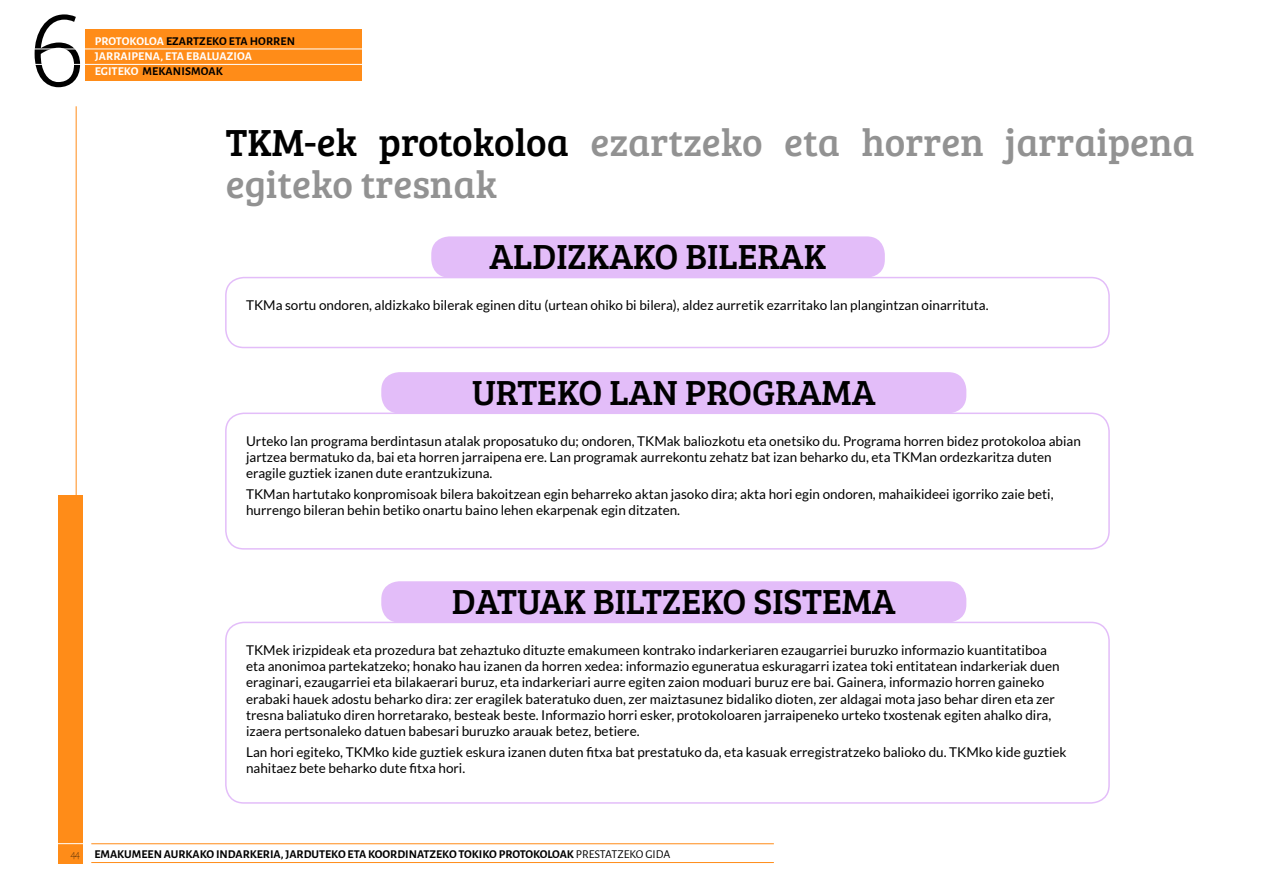
<style>
.page{position:relative;width:1263px;height:893px;background:#fff}
.page>*{position:absolute;margin:0;border:0;box-sizing:border-box;transform-origin:0 0}
.t1{font:200 108px "Bliss 2";color:#000}
.t2{font:39px/42px "Bree Serif";color:#929292}
.t3{font:36px "Bree Serif";color:#000}
.t4{font:13.5px/16.2px "Lato";color:#000}
.t5{font:700 12px "Alegreya Sans";color:#000}
.t6{font:700 12px/15px "Alegreya Sans";letter-spacing:.01em;color:#fff}
.s1{color:#000}
.s2{font-weight:100}
.s3{font-weight:400}
</style>
<div class="page">
<div style="left:86px;top:29px;width:276px;height:51px;background:#ff8c18"></div>
<hr style="left:8px;top:49px;width:369px;height:1px;background:#fff">
<hr style="left:16px;top:64px;width:369px;height:1px;background:#fff">
<hr style="left:91px;top:843px;width:683px;height:1px;background:#ff8c18">
<hr style="left:91px;top:862px;width:683px;height:1px;background:#ff8c18">
<div style="left:58px;top:495px;width:24px;height:368px;background:#ff8c18"></div>
<hr style="left:76px;top:106px;width:1px;height:683px;background:#ff8c18">
<hr style="left:46px;top:843px;width:40px;height:1px;background:#fff">
<div style="left:431px;top:236px;width:454px;height:42px;background:#e3bdf9;border-radius:18px"></div>
<div style="left:225px;top:277px;width:885px;height:71px;border:2px solid #e3bdf9;border-radius:18px"></div>
<div style="left:381px;top:372px;width:585px;height:41px;background:#e3bdf9;border-radius:18px"></div>
<div style="left:225px;top:413px;width:885px;height:137px;border:2px solid #e3bdf9;border-radius:18px"></div>
<div style="left:381px;top:581px;width:585px;height:41px;background:#e3bdf9;border-radius:18px"></div>
<div style="left:225px;top:622px;width:885px;height:182px;border:2px solid #e3bdf9;border-radius:18px"></div>
<h1 class="t1" style="left:29px;top:-17px;width:58px">6</h1>
<p class="t6" style="left:95px;top:33px;width:202px">PROTOKOLOA <span class="s1">EZARTZEKO ETA HORREN<br></span>JARRAIPENA, ETA EBALUAZIOA<br>EGITEKO <span class="s1">MEKANISMOAK</span></p>
<h2 class="t2" style="left:226px;top:119px;width:970px"><span class="s1">TKM-ek protokoloa</span> ezartzeko eta horren jarraipena egiteko tresnak</h2>
<h3 class="t3" style="left:489px;top:230px;width:338px">ALDIZKAKO BILERAK</h3>
<p class="t4" style="left:246px;top:297px;width:744px">TKMa sortu ondoren, aldizkako bilerak eginen ditu (urtean ohiko bi bilera), aldez aurretik ezarritako lan plangintzan oinarrituta.</p>
<h3 class="t3" style="left:472px;top:366px;width:405px">URTEKO LAN PROGRAMA</h3>
<p class="t4" style="left:246px;top:433px;width:836px">Urteko lan programa berdintasun atalak proposatuko du; ondoren, TKMak baliozkotu eta onetsiko du. Programa horren bidez protokoloa abian jartzea bermatuko da, bai eta horren jarraipena ere. Lan programak aurrekontu zehatz bat izan beharko du, eta TKMan ordezkaritza duten eragile guztiek izanen dute erantzukizuna.</p>
<p class="t4" style="left:246px;top:486px;width:809px">TKMan hartutako konpromisoak bilera bakoitzean egin beharreko aktan jasoko dira; akta hori egin ondoren, mahaikideei igorriko zaie beti, hurrengo bileran behin betiko onartu baino lehen ekarpenak egin ditzaten.</p>
<h3 class="t3" style="left:452px;top:575px;width:445px">DATUAK BILTZEKO SISTEMA</h3>
<p class="t4" style="left:246px;top:642px;width:815px">TKMek irizpideak eta prozedura bat zehaztuko dituzte emakumeen kontrako indarkeriaren ezaugarriei buruzko informazio kuantitatiboa eta anonimoa partekatzeko; honako hau izanen da horren xedea: informazio eguneratua eskuragarri izatea toki entitatean indarkeriak duen eraginari, ezaugarriei eta bilakaerari buruz, eta indarkeriari aurre egiten zaion moduari buruz ere bai. Gainera, informazio horren gaineko erabaki hauek adostu beharko dira: zer eragilek bateratuko duen, zer maiztasunez bidaliko dioten, zer aldagai mota jaso behar diren eta zer tresna baliatuko diren horretarako, besteak beste. Informazio horri esker, protokoloaren jarraipeneko urteko txostenak egiten ahalko dira, izaera pertsonaleko datuen babesari buruzko arauak betez, betiere.</p>
<p class="t4" style="left:246px;top:744px;width:822px">Lan hori egiteko, TKMko kide guztiek eskura izanen duten fitxa bat prestatuko da, eta kasuak erregistratzeko balioko du. TKMko kide guztiek nahitaez bete beharko dute fitxa hori.</p>
<p class="t5" style="left:70px;top:845px;width:601px"><span class="s2">44</span> EMAKUMEEN AURKAKO INDARKERIA, JARDUTEKO ETA KOORDINATZEKO TOKIKO PROTOKOLOAK <span class="s3">PRESTATZEKO GIDA</span></p>
</div>
